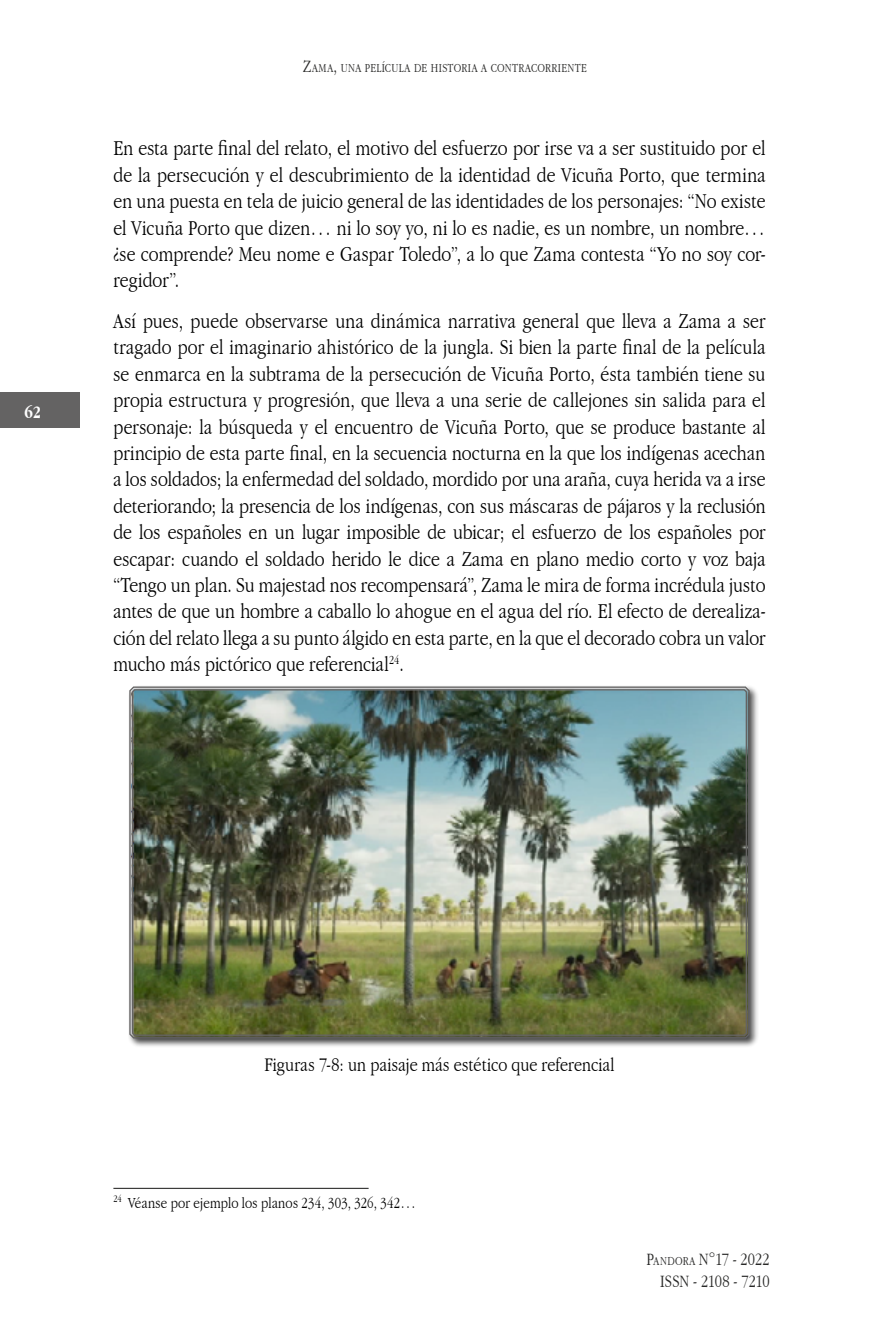
<style>
.page{position:relative;width:879px;height:1321px;background:#fff}
.page>*{position:absolute;margin:0;border:0;box-sizing:border-box;transform-origin:0 0}
.TEXTE{font:300 condensed 22px/26.4px "Garamond";color:#000;text-align:justify}
.retrait{font:300 condensed 20px "Garamond";letter-spacing:.005em;color:#000}
.t1{font:300 condensed 18px/22px "Garamond";letter-spacing:.005em;color:#282827;text-align:right}
.t2{font:700 condensed 18px "Garamond";color:#fff}
.Notes_de_bas_de_page{font:300 condensed 16px "Garamond";letter-spacing:.015em;color:#000}
.t3{font:300 condensed 12.6px "Garamond";letter-spacing:.03em;color:#282827}
.s1{font-size:18px}
.s2{font-size:12.6px}
</style>
<div class="page">
<div style="left:0;top:392px;width:80px;height:36px;background:#646363"></div>
<div style="left:129px;top:685px;width:630px;height:363px;background:#000;opacity:.75"></div>
<svg style="left:129px;top:685px;width:622px;height:355px;background:#7b7c78"></svg>
<img style="left:131px;top:688px;width:616px;height:348px">
<hr style="left:113px;top:1188px;width:256px;height:1px;background:#3c3c3b">
<p class="t2" style="left:24px;top:402px;width:18px">62</p>
<p class="t3" style="left:303px;top:61px;width:285px"><span class="s1">Z</span>AMA<span class="s1">,</span> UNA PELÍCULA DE HISTORIA A CONTRACORRIENTE</p>
<p class="TEXTE" style="left:113px;top:135px;width:654px">En esta parte final del relato, el motivo del esfuerzo por irse va a ser sustituido por el de la persecución y el descubrimiento de la identidad de Vicuña Porto, que termina en una puesta en tela de juicio general de las identidades de los personajes: “No existe el Vicuña Porto que dizen… ni lo soy yo, ni lo es nadie, es un nombre, un nombre… ¿se comprende? Meu nome e Gaspar Toledo”, a lo que Zama contesta “Yo no soy cor&shy;regidor”.</p>
<p class="TEXTE" style="left:113px;top:308px;width:654px">Así pues, puede observarse una dinámica narrativa general que lleva a Zama a ser tragado por el imaginario ahistórico de la jungla. Si bien la parte final de la película se enmarca en la subtrama de la persecución de Vicuña Porto, ésta también tiene su propia estructura y progresión, que lleva a una serie de callejones sin salida para el personaje: la búsqueda y el encuentro de Vicuña Porto, que se produce bastante al principio de esta parte final, en la secuencia nocturna en la que los indígenas acechan a los soldados; la enfermedad del soldado, mordido por una araña, cuya herida va a irse deteriorando; la presencia de los indígenas, con sus máscaras de pájaros y la reclusión de los españoles en un lugar imposible de ubicar; el esfuerzo de los españoles por escapar: cuando el soldado herido le dice a Zama en plano medio corto y voz baja “Tengo un plan. Su majestad nos recompensará”, Zama le mira de forma incrédula justo antes de que un hombre a caballo lo ahogue en el agua del río. El efecto de derealiza&shy;ción del relato llega a su punto álgido en esta parte, en la que el decorado cobra un valor mucho más pictórico que referencial<sup>24</sup>.</p>
<p class="retrait" style="left:264px;top:1053px;width:352px">Figuras 7-8: un paisaje más estético que referencial</p>
<p class="Notes_de_bas_de_page" style="left:113px;top:1194px;width:304px"><sup>24</sup> Véanse por ejemplo los planos 234, 303, 326, 342…</p>
<p class="t1" style="left:646px;top:1248px;width:125px">P<span class="s2">ANDORA</span> N°17 - 2022<br>ISSN - 2108 - 7210</p>
</div>
